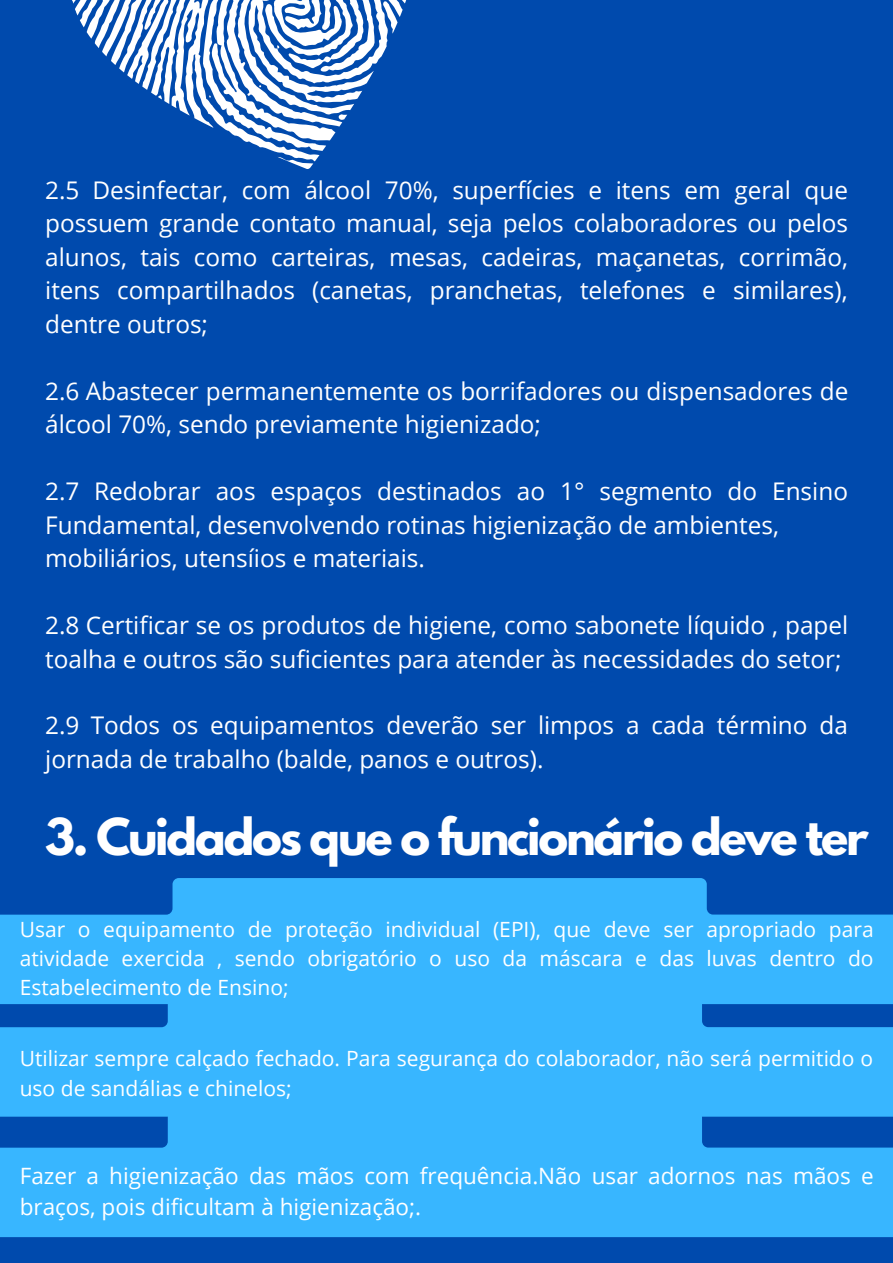
<style>
.page{position:relative;width:893px;height:1263px;background:#004aad}
.page>*{position:absolute;margin:0;border:0;box-sizing:border-box;transform-origin:0 0}
.t1{font:700 45px "League Spartan";letter-spacing:-.05em;color:#fff}
.t2{font:24.3px/33.5px "Open Sans";color:#fff}
.t3{font:22.5px/31.5px "Open Sans";color:#fff}
.t4{font:21px/29px "Open Sans";color:#fff;text-align:justify}
</style>
<div class="page">
<svg style="left:212px;top:127px;width:124px;height:35px"></svg>
<svg style="left:277px;top:148px;width:37px;height:21px"></svg>
<svg style="left:72px;top:0;width:335px;height:127px"></svg>
<svg style="left:0;top:878px;width:893px;height:112px;fill:#38b6ff"></svg>
<svg style="left:0;top:990px;width:893px;height:121px;fill:#38b6ff"></svg>
<svg style="left:0;top:1111px;width:893px;height:126px;fill:#38b6ff"></svg>
<p class="t2" style="left:45px;top:173px;width:804px;text-align:justify">2.5 Desinfectar, com álcool 70%, superfícies e itens em geral que possuem grande contato manual, seja pelos colaboradores ou pelos alunos, tais como carteiras, mesas, cadeiras, maçanetas, corrimão, itens compartilhados (canetas, pranchetas, telefones e similares), dentre outros;</p>
<p class="t2" style="left:45px;top:374px;width:804px">2.6 Abastecer permanentemente os borrifadores ou dispensadores de álcool 70%, sendo previamente higienizado;</p>
<p class="t2" style="left:45px;top:474px;width:804px">2.7 Redobrar aos espaços destinados ao 1° segmento do Ensino<br>Fundamental, desenvolvendo rotinas higienização de ambientes,</p>
<p class="t2" style="left:45px;top:541px;width:381px">mobiliários, utensíios e materiais.</p>
<p class="t2" style="left:45px;top:608px;width:804px">2.8 Certificar se os produtos de higiene, como sabonete líquido , papel toalha e outros são suficientes para atender às necessidades do setor;</p>
<p class="t2" style="left:45px;top:708px;width:804px">2.9 Todos os equipamentos deverão ser limpos a cada término da jornada de trabalho (balde, panos e outros).</p>
<p class="t1" style="left:45px;top:814px;width:824px">3. Cuidados que o funcionário deve ter</p>
<p class="t4" style="left:20px;top:914px;width:855px">Usar o equipamento de proteção individual (EPI), que deve ser apropriado para atividade exercida , sendo obrigatório o uso da máscara e das luvas dentro do Estabelecimento de Ensino;</p>
<p class="t4" style="left:20px;top:1043px;width:855px;line-height:29.2px">Utilizar sempre calçado fechado. Para segurança do colaborador, não será permitido o uso de sandálias e chinelos;</p>
<p class="t3" style="left:20px;top:1159px;width:855px">Fazer a higienização das mãos com frequência.Não usar adornos nas mãos e braços, pois dificultam à higienização;.</p>
</div>
